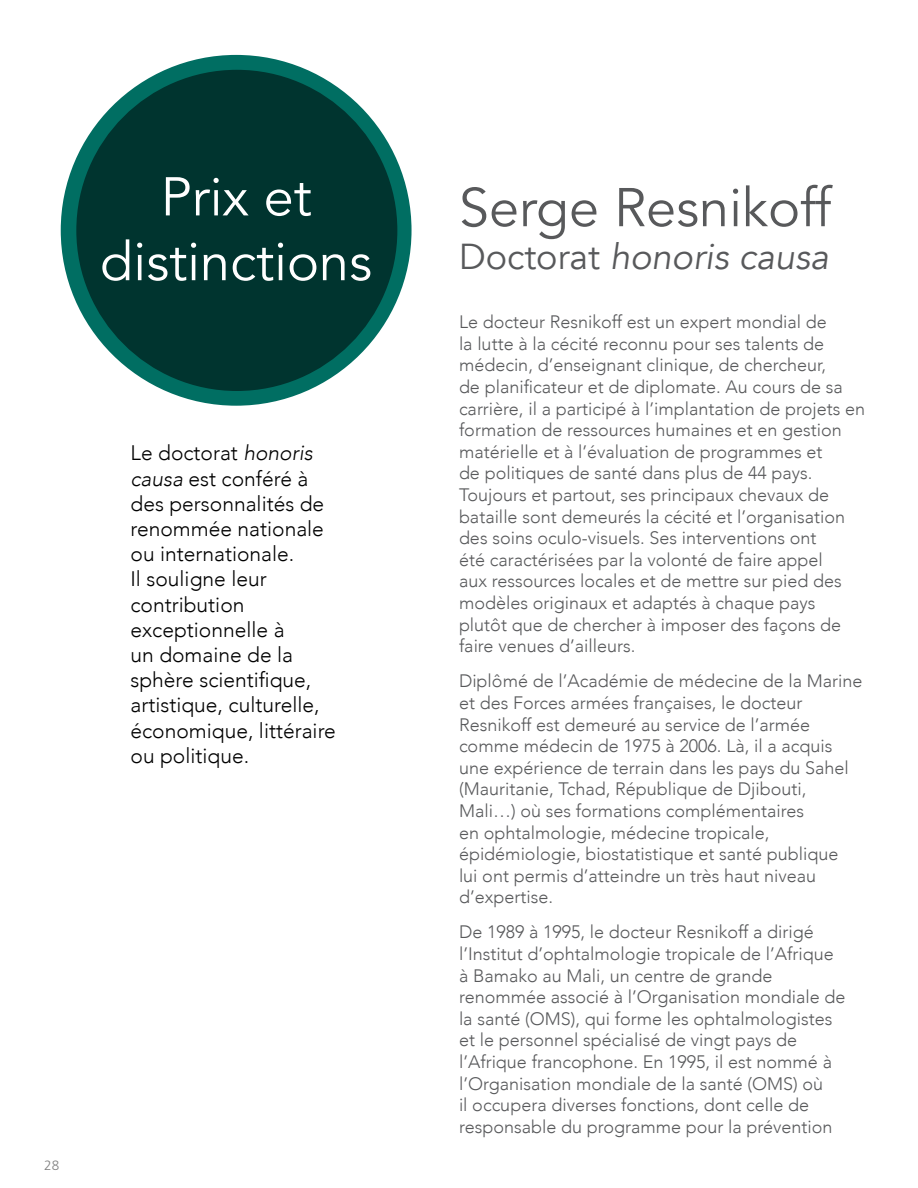
<style>
.page{position:relative;width:918px;height:1188px;background:#fff}
.page>*{position:absolute;margin:0;border:0;box-sizing:border-box;transform-origin:0 0}
.t1{font:54px/64.8px "Avenir";color:#fff;text-align:center}
.t2{font:54px "Avenir";color:#58595b}
.t3{font:italic 36px "Avenir";color:#58595b}
.t4{font:300 21px/25.2px "Avenir";color:#000}
.t5{font:300 18px/21.6px "Avenir";color:#58595b}
.t6{font:300 13.5px "Frutiger LT Std";color:#818181}
.s1{font-style:italic}
.s2{font-style:normal}
</style>
<div class="page">
<div style="left:61px;top:55px;width:351px;height:351px;background:#006e62;border-radius:50%"></div>
<div style="left:76px;top:70px;width:321px;height:321px;background:#00342f;border-radius:50%"></div>
<h1 class="t1" style="left:100px;top:165px;width:273px">Prix et distinctions</h1>
<p class="t4" style="left:131px;top:441px;width:207px">Le doctorat <span class="s1">honoris causa</span> est conféré à des personnalités de renommée nationale ou internationale.<br>Il souligne leur contribution exceptionnelle à<br>un domaine de la sphère scientifique, artistique, culturelle, économique, littéraire ou politique.</p>
<p class="t6" style="left:44px;top:1157px;width:17px">28</p>
<h1 class="t2" style="left:459px;top:175px;width:374px">Serge Resnikoff</h1>
<h2 class="t3" style="left:459px;top:236px;width:372px"><span class="s2">Doctorat</span> honoris causa</h2>
<p class="t5" style="left:459px;top:311px;width:408px">Le docteur Resnikoff est un expert mondial de<br>la lutte à la cécité reconnu pour ses talents de médecin, d’enseignant clinique, de chercheur,<br>de planificateur et de diplomate. Au cours de sa carrière, il a participé à l’implantation de projets en formation de ressources humaines et en gestion matérielle et à l’évaluation de programmes et<br>de politiques de santé dans plus de 44 pays.<br>Toujours et partout, ses principaux chevaux de bataille sont demeurés la cécité et l’organisation des soins oculo-visuels. Ses interventions ont<br>été caractérisées par la volonté de faire appel<br>aux ressources locales et de mettre sur pied des modèles originaux et adaptés à chaque pays plutôt que de chercher à imposer des façons de faire venues d’ailleurs.</p>
<p class="t5" style="left:459px;top:670px;width:405px">Diplômé de l’Académie de médecine de la Marine et des Forces armées françaises, le docteur Resnikoff est demeuré au service de l’armée comme médecin de 1975 à 2006. Là, il a acquis une expérience de terrain dans les pays du Sahel (Mauritanie, Tchad, République de Djibouti, Mali…) où ses formations complémentaires<br>en ophtalmologie, médecine tropicale, épidémiologie, biostatistique et santé publique<br>lui ont permis d’atteindre un très haut niveau d’expertise.</p>
<p class="t5" style="left:459px;top:921px;width:388px">De 1989 à 1995, le docteur Resnikoff a dirigé l’Institut d’ophtalmologie tropicale de l’Afrique à Bamako au Mali, un centre de grande renommée associé à l’Organisation mondiale de la santé (OMS), qui forme les ophtalmologistes et le personnel spécialisé de vingt pays de l’Afrique francophone. En 1995, il est nommé à l’Organisation mondiale de la santé (OMS) où<br>il occupera diverses fonctions, dont celle de responsable du programme pour la prévention</p>
</div>
